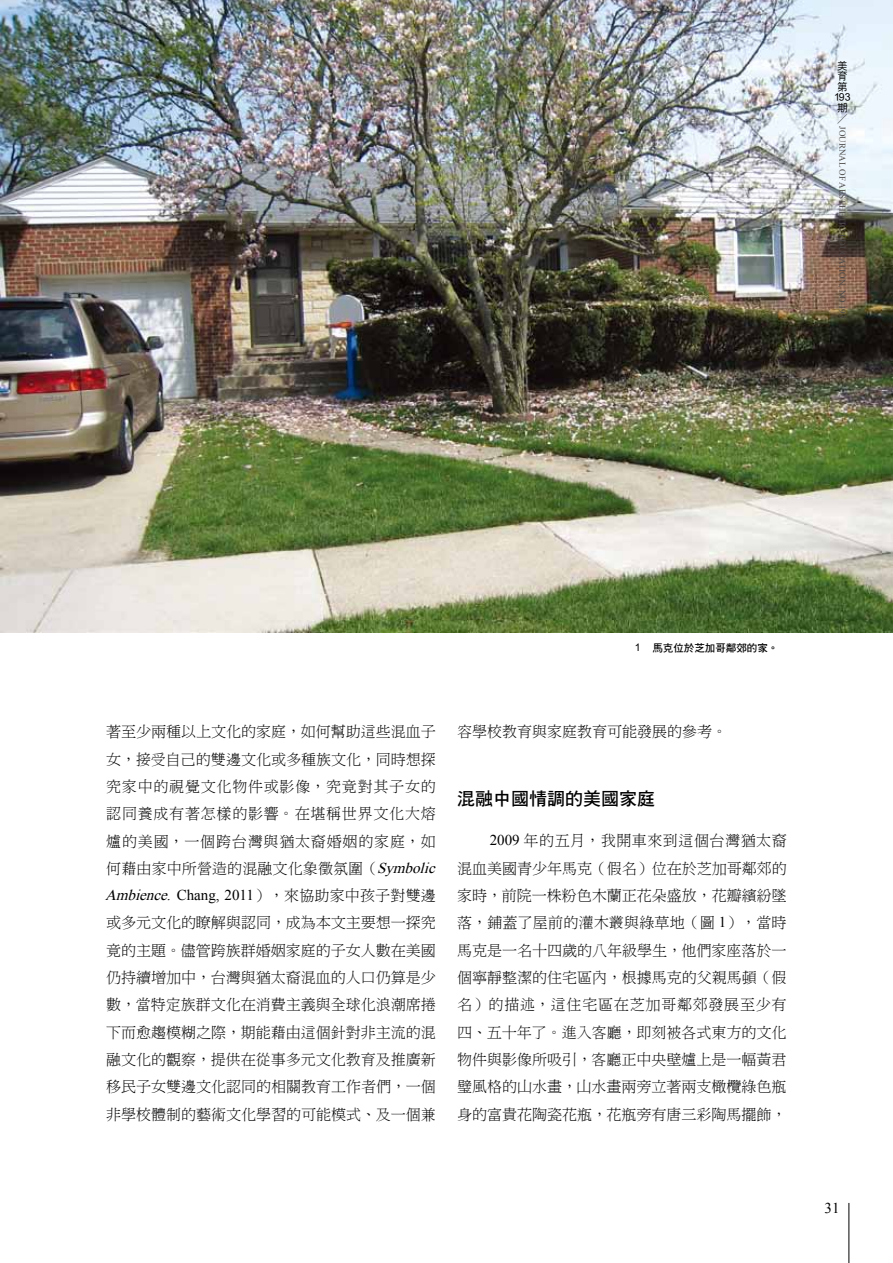
<style>
.page{position:relative;width:893px;height:1263px;background:#fff}
.page>*{position:absolute;margin:0;border:0;box-sizing:border-box;transform-origin:0 0}
.t1{font:18px "DF Hei Std W7";color:#000}
.t2{font:15px/27.3px "DF Ming Lt HK BF";color:#000;text-align:justify}
.t3{font:15px "Times New Roman";color:#000}
.t4{font:10.5px "DF Hei Bd HKP BF";color:#000}
.t5{font:10.5px/10.6px "DF Hei Md HKP BF";color:#000;text-align:center}
.t6{font:10.5px "P Ming Li U";color:#000}
.t7{font:9px "Times New Roman";color:#4c4948}
.s1{font-family:"Arial"}
.s2{font-family:"Times New Roman";font-style:italic}
.s3{font-family:"Times New Roman"}
</style>
<div class="page">
<img style="left:0;top:0;width:893px;height:633px">
<hr style="left:849px;top:1203px;width:1px;height:60px;background:#000">
<p class="t5" style="left:834px;top:60px;width:18px">美育第<br>193期</p>
<p class="t6" style="left:837px;top:113px;width:12px">／</p>
<p class="t7" style="left:849px;top:126px;width:194px;rotate:90deg">JOURNAL OF AESTHETIC EDUCATION, NO.193</p>
<p class="t4" style="left:635px;top:642px;width:145px"><span class="s1">1</span> 馬克位於芝加哥鄰郊的家。</p>
<p class="t2" style="left:105px;top:718px;width:336px;text-align:left">著至少兩種以上文化的家庭，如何幫助這些混血子女，接受自己的雙邊文化或多種族文化，同時想探究家中的視覺文化物件或影像，究竟對其子女的認同養成有著怎樣的影響。在堪稱世界文化大熔爐的美國，一個跨台灣與猶太裔婚姻的家庭，如何藉由家中所營造的混融文化象徵氛圍（<span class="s2">Symbolic ambience.</span><span class="s3">Chang, 2011</span>），來協助家中孩子對雙邊或多元文化的瞭解與認同，成為本文主要想一探究竟的主題。儘管跨族群婚姻家庭的子女人數在美國仍持續增加中，台灣與猶太裔混血的人口仍算是少數，當特定族群文化在消費主義與全球化浪潮席捲下而愈趨模糊之際，期能藉由這個針對非主流的混融文化的觀察，提供在從事多元文化教育及推廣新移民子女雙邊文化認同的相關教育工作者們，一個非學校體制的藝術文化學習的可能模式、及一個兼</p>
<p class="t2" style="left:457px;top:718px;width:271px">容學校教育與家庭教育可能發展的參考。</p>
<p class="t1" style="left:457px;top:789px;width:199px">混融中國情調的美國家庭</p>
<p class="t2" style="left:457px;top:827px;width:331px;text-indent:33px"><span class="s3">2009</span> 年的五月，我開車來到這個台灣猶太裔混血美國青少年馬克（假名）位在於芝加哥鄰郊的家時，前院一株粉色木蘭正花朵盛放，花瓣繽紛墜落，鋪蓋了屋前的灌木叢與綠草地（圖 <span class="s3">1</span>），當時馬克是一名十四歲的八年級學生，他們家座落於一個寧靜整潔的住宅區內，根據馬克的父親馬頓（假名）的描述，這住宅區在芝加哥鄰郊發展至少有四、五十年了。進入客廳，即刻被各式東方的文化物件與影像所吸引，客廳正中央壁爐上是一幅黃君璧風格的山水畫，山水畫兩旁立著兩支橄欖綠色瓶身的富貴花陶瓷花瓶，花瓶旁有唐三彩陶馬擺飾，</p>
<p class="t3" style="left:825px;top:1198px;width:16px">31</p>
</div>
